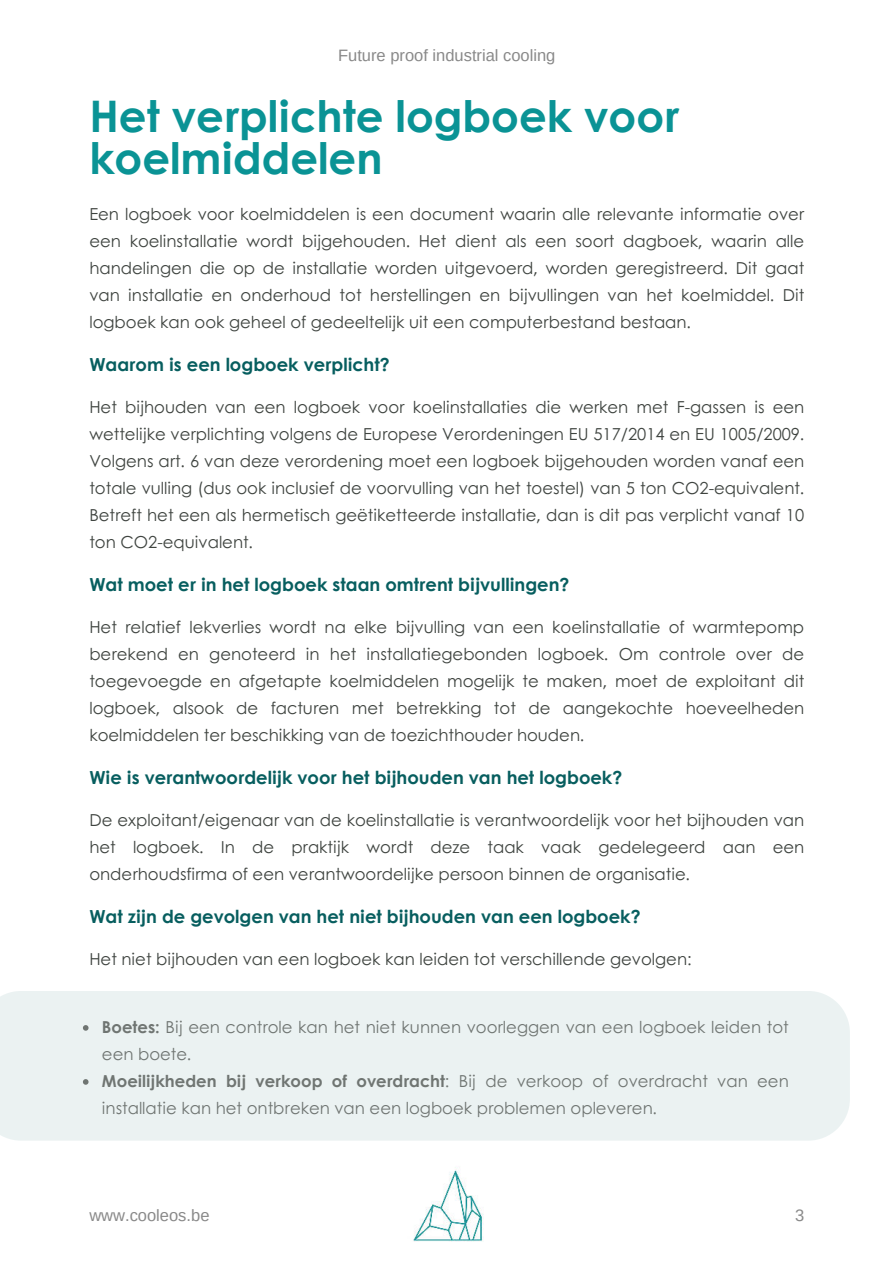
<style>
.page{position:relative;width:894px;height:1264px;background:#fff}
.page>*{position:absolute;margin:0;border:0;box-sizing:border-box;transform-origin:0 0}
.t1{font:700 43.5px/41.7px "Century Gothic";color:#0a9395}
.t2{font:700 18px "Century Gothic";color:#075e5f}
.t3{font:16.5px/27px "Century Gothic";color:#3f4440;text-align:justify}
.t4{font:16.5px "Arimo";color:#898989}
.s1{font-weight:700}
</style>
<div class="page">
<img style="left:413px;top:1167px;width:71px;height:75px">
<div style="left:0;top:991px;width:849px;height:149px;background:#ebf2f2"></div>
<svg style="left:83px;top:1025px;width:5px;height:5px"></svg>
<svg style="left:83px;top:1079px;width:5px;height:5px"></svg>
<p class="t4" style="left:338px;top:45px;width:219px">Future proof industrial cooling</p>
<h1 class="t1" style="left:89px;top:94px;width:591px">Het verplichte logboek voor koelmiddelen</h1>
<p class="t3" style="left:89px;top:200px;width:716px">Een logboek voor koelmiddelen is een document waarin alle relevante informatie over een koelinstallatie wordt bijgehouden. Het dient als een soort dagboek, waarin alle handelingen die op de installatie worden uitgevoerd, worden geregistreerd. Dit gaat van installatie en onderhoud tot herstellingen en bijvullingen van het koelmiddel. Dit logboek kan ook geheel of gedeeltelijk uit een computerbestand bestaan.</p>
<p class="t2" style="left:89px;top:353px;width:302px">Waarom is een logboek verplicht?</p>
<p class="t3" style="left:89px;top:393px;width:716px">Het bijhouden van een logboek voor koelinstallaties die werken met F-gassen is een wettelijke verplichting volgens de Europese Verordeningen EU 517/2014 en EU 1005/2009.<br>Volgens art. 6 van deze verordening moet een logboek bijgehouden worden vanaf een totale vulling (dus ook inclusief de voorvulling van het toestel) van 5 ton CO2-equivalent.<br>Betreft het een als hermetisch geëtiketteerde installatie, dan is dit pas verplicht vanaf 10 ton CO2-equivalent.</p>
<p class="t2" style="left:89px;top:573px;width:481px">Wat moet er in het logboek staan omtrent bijvullingen?</p>
<p class="t3" style="left:89px;top:613px;width:716px">Het relatief lekverlies wordt na elke bijvulling van een koelinstallatie of warmtepomp berekend en genoteerd in het installatiegebonden logboek. Om controle over de toegevoegde en afgetapte koelmiddelen mogelijk te maken, moet de exploitant dit logboek, alsook de facturen met betrekking tot de aangekochte hoeveelheden koelmiddelen ter beschikking van de toezichthouder houden.</p>
<p class="t2" style="left:89px;top:765px;width:534px">Wie is verantwoordelijk voor het bijhouden van het logboek?</p>
<p class="t3" style="left:89px;top:805px;width:716px">De exploitant/eigenaar van de koelinstallatie is verantwoordelijk voor het bijhouden van het logboek. In de praktijk wordt deze taak vaak gedelegeerd aan een onderhoudsfirma of een verantwoordelijke persoon binnen de organisatie.</p>
<p class="t2" style="left:89px;top:904px;width:552px">Wat zijn de gevolgen van het niet bijhouden van een logboek?</p>
<p class="t3" style="left:89px;top:944px;width:603px">Het niet bijhouden van een logboek kan leiden tot verschillende gevolgen:</p>
<p class="t3" style="left:102px;top:1013px;width:688px;text-align:left"><span class="s1">Boetes:</span> Bij een controle kan het niet kunnen voorleggen van een logboek leiden tot een boete.<br><span class="s1">Moeilijkheden bij verkoop of overdracht</span>: Bij de verkoop of overdracht van een installatie kan het ontbreken van een logboek problemen opleveren.</p>
<p class="t4" style="left:89px;top:1204px;width:122px">www.cooleos.be</p>
<p class="t4" style="left:794px;top:1204px;width:11px">3</p>
</div>
